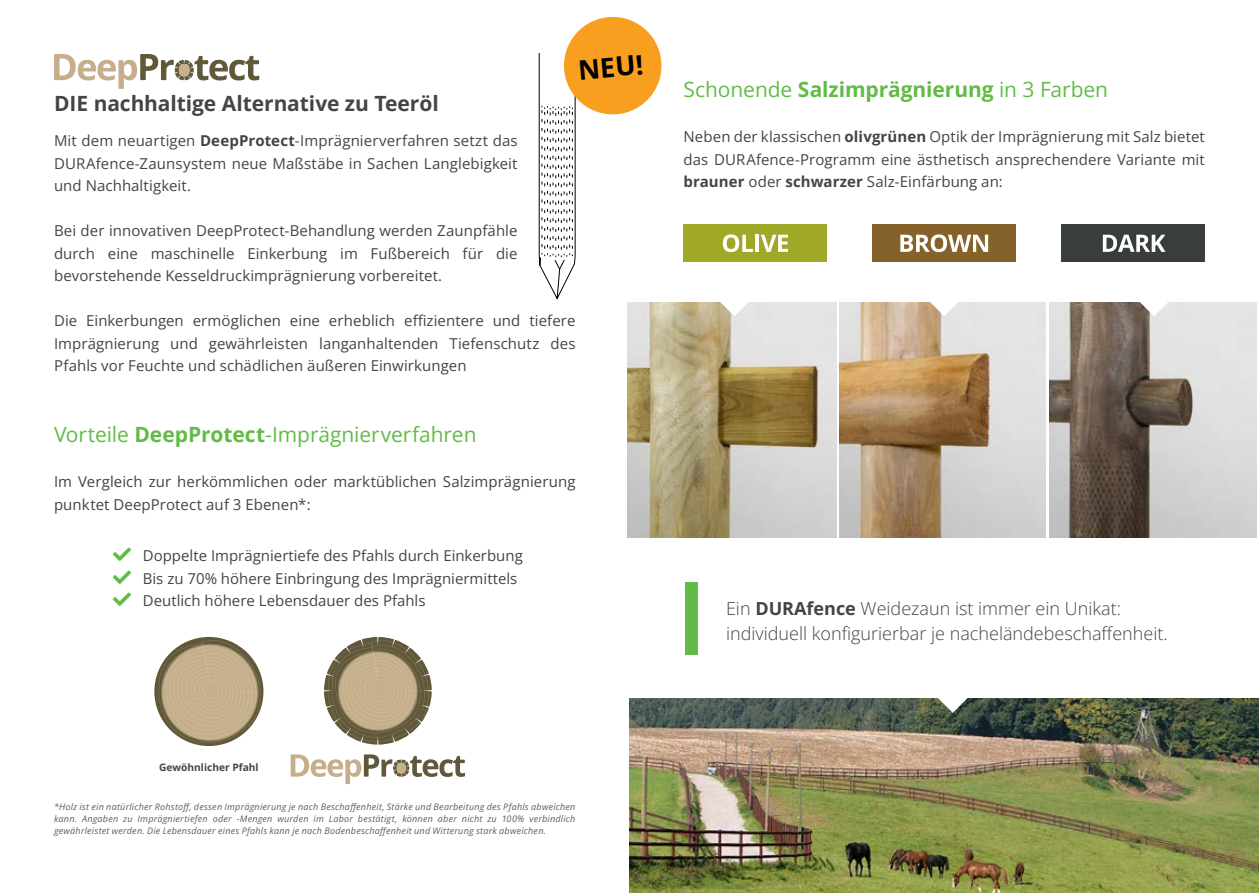
<style>
.page{position:relative;width:1259px;height:893px;background:#fff}
.page>*{position:absolute;margin:0;border:0;box-sizing:border-box;transform-origin:0 0}
.t1{font:700 27px "Open Sans";color:#000}
.t2{font:21px "Open Sans";letter-spacing:-.005em;color:#62bb46}
.t3{font:700 21px "Open Sans";letter-spacing:-.005em;color:#434548}
.t4{font:300 18px/25.5px "Open Sans";color:#414548}
.t5{font:15px/22.5px "Open Sans";letter-spacing:.005em;color:#414548;text-align:justify}
.t6{font:700 10.2px "Open Sans";color:#414548}
.t7{font:italic 9px/12px "Open Sans";letter-spacing:.025em;color:#585f63;text-align:justify}
.s1{font-weight:700}
</style>
<div class="page">
<svg style="left:538px;top:52px;width:38px;height:247px"></svg>
<div style="left:564px;top:17px;width:97px;height:97px;background:#f99f1f;border-radius:50%"></div>
<svg style="left:154px;top:637px;width:109px;height:109px"></svg>
<svg style="left:159px;top:640px;width:103px;height:103px;background:#beae91"></svg>
<svg style="left:324px;top:637px;width:108px;height:108px"></svg>
<svg style="left:328px;top:640px;width:103px;height:102px;background:#aa9e82"></svg>
<svg style="left:291px;top:754px;width:174px;height:30px"></svg>
<svg style="left:54px;top:54px;width:205px;height:35px"></svg>
<div style="left:872px;top:224px;width:144px;height:37px;background:#85622a"></div>
<svg style="left:900px;top:234px;width:88px;height:18px"></svg>
<div style="left:1061px;top:224px;width:144px;height:37px;background:#393d3b"></div>
<svg style="left:1103px;top:235px;width:62px;height:17px"></svg>
<div style="left:683px;top:224px;width:144px;height:37px;background:#a0a827"></div>
<svg style="left:723px;top:234px;width:30px;height:18px"></svg>
<hr style="left:755px;top:235px;width:4px;height:17px;background:#fff">
<svg style="left:761px;top:235px;width:27px;height:17px"></svg>
<div style="left:685px;top:582px;width:12px;height:72px;background:#62bb46"></div>
<img style="left:627px;top:302px;width:209px;height:236px">
<img style="left:839px;top:302px;width:207px;height:236px">
<img style="left:1049px;top:302px;width:207px;height:236px">
<svg style="left:719px;top:302px;width:30px;height:14px"></svg>
<svg style="left:929px;top:302px;width:30px;height:14px"></svg>
<svg style="left:1139px;top:302px;width:30px;height:14px"></svg>
<img style="left:629px;top:699px;width:630px;height:194px">
<svg style="left:938px;top:698px;width:29px;height:15px"></svg>
<h2 class="t3" style="left:54px;top:89px;width:386px">DIE nachhaltige Alternative zu Teeröl</h2>
<h1 class="t1" style="left:577px;top:51px;width:67px;rotate:-5deg">NEU!</h1>
<p class="t5" style="left:54px;top:129px;width:465px">Mit dem neuartigen <span class="s1">DeepProtect</span>-Imprägnierverfahren setzt das DURAfence-Zaunsystem neue Maßstäbe in Sachen Langlebigkeit und Nachhaltigkeit.</p>
<p class="t5" style="left:54px;top:219px;width:465px">Bei der innovativen DeepProtect-Behandlung werden Zaunpfähle durch eine maschinelle Einkerbung im Fußbereich für die bevorstehende Kesseldruckimprägnierung vorbereitet.</p>
<p class="t5" style="left:54px;top:309px;width:523px">Die Einkerbungen ermöglichen eine erheblich effizientere und tiefere Imprägnierung und gewährleisten langanhaltenden Tiefenschutz des Pfahls vor Feuchte und schädlichen äußeren Einwirkungen</p>
<h2 class="t2" style="left:54px;top:420px;width:424px">Vorteile <span class="s1">DeepProtect</span>-Imprägnierverfahren</h2>
<p class="t5" style="left:54px;top:470px;width:523px">Im Vergleich zur herkömmlichen oder marktüblichen Salzimprägnierung punktet DeepProtect auf 3 Ebenen*:</p>
<p class="t5" style="left:143px;top:544px;width:381px;text-align:left">Doppelte Imprägniertiefe des Pfahls durch Einkerbung<br>Bis zu 70% höhere Einbringung des Imprägniermittels<br>Deutlich höhere Lebensdauer des Pfahls</p>
<h2 class="t2" style="left:683px;top:75px;width:426px">Schonende <span class="s1">Salzimprägnierung</span> in 3 Farben</h2>
<p class="t5" style="left:683px;top:125px;width:523px">Neben der klassischen <span class="s1">olivgrünen</span> Optik der Imprägnierung mit Salz bietet das DURAfence-Programm eine ästhetisch ansprechendere Variante mit <span class="s1">brauner</span> oder <span class="s1">schwarzer</span> Salz-Einfärbung an:</p>
<p class="t4" style="left:726px;top:595px;width:443px">Ein <span class="s1">DURAfence</span> Weidezaun ist immer ein Unikat: individuell konfigurierbar je nacheländebeschaffenheit.</p>
<p class="t6" style="left:159px;top:760px;width:101px">Gewöhnlicher Pfahl</p>
<p class="t7" style="left:54px;top:800px;width:523px">*Holz ist ein natürlicher Rohstoff, dessen Imprägnierung je nach Beschaffenheit, Stärke und Bearbeitung des Pfahls abweichen kann. Angaben zu Imprägniertiefen oder -Mengen wurden im Labor bestätigt, können aber nicht zu 100% verbindlich gewährleistet werden. Die Lebensdauer eines Pfahls kann je nach Bodenbeschaffenheit und Witterung stark abweichen.</p>
</div>
